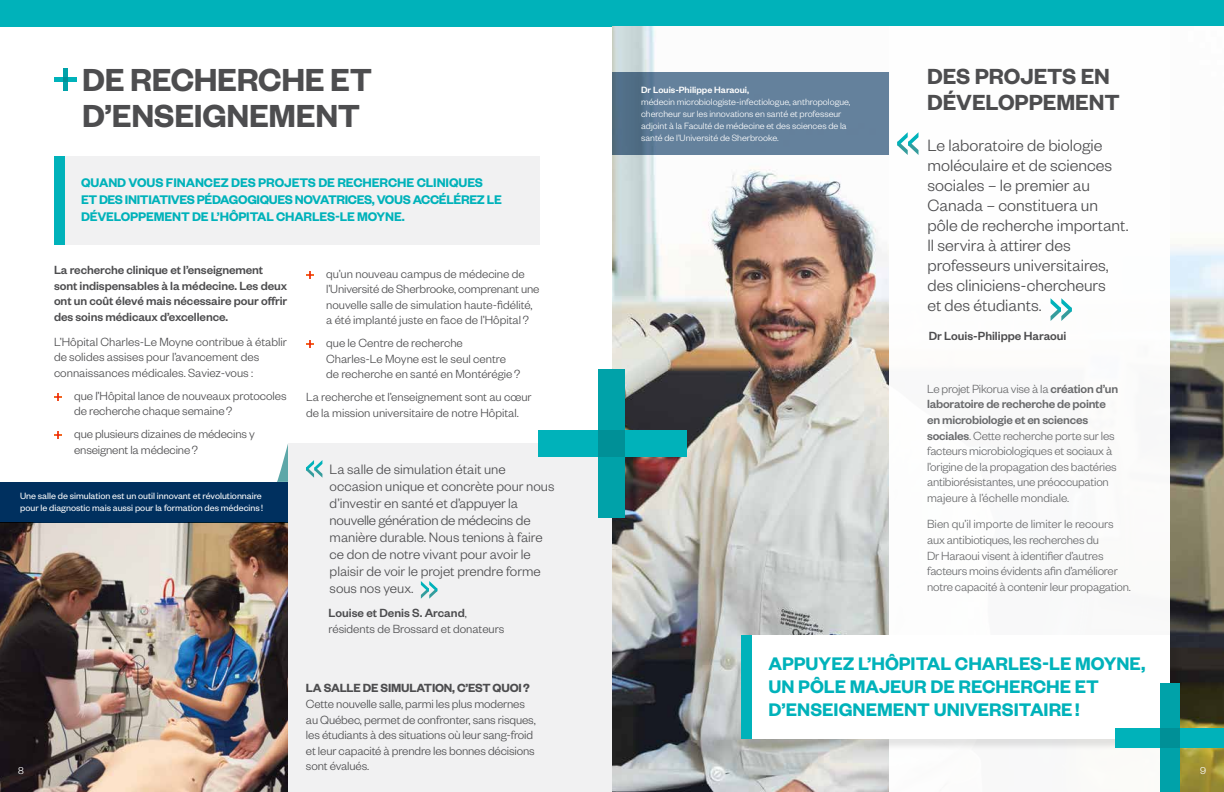
<style>
.page{position:relative;width:1224px;height:792px;background:#fff}
.page>*{position:absolute;margin:0;border:0;box-sizing:border-box;transform-origin:0 0}
.t1{font:600 35px/36px "Founders Grotesk";letter-spacing:-.01em;color:#4d4d4f}
.t2{font:600 24px/26px "Founders Grotesk";color:#4d4d4f}
.t3{font:600 20px/23px "Founders Grotesk";color:#00b2ba}
.t4{font:300 18px/20px "Founders Grotesk";color:#4d4d4f}
.t5{font:300 15px/17px "Founders Grotesk";color:#4d4d4f}
.t6{font:600 13.8px/17px "Founders Grotesk";letter-spacing:-.01em;color:#00b2ba}
.t7{font:300 13px/15.6px "Founders Grotesk";letter-spacing:-.005em;color:#4d4d4f}
.t8{font:300 13px/15.6px "Founders Grotesk";letter-spacing:-.015em;color:#696a6c}
.t9{font:500 13px/15.6px "Founders Grotesk";letter-spacing:-.005em;color:#4d4d4f}
.t10{font:600 13px "Founders Grotesk";letter-spacing:-.015em;color:#4d4d4f}
.t11{font:300 11px "Founders Grotesk";color:#fff}
.t12{font:300 10px/12px "Founders Grotesk";color:#fff}
.t13{font:10px/12px "Founders Grotesk";color:#fff}
.t14{font:500 10px "Founders Grotesk";color:#fff}
.s1{font-weight:500}
</style>
<div class="page">
<div style="left:0;top:0;width:1224px;height:26px;background:#00b2ba"></div>
<img style="left:0;top:522px;width:288px;height:270px">
<div style="left:0;top:482px;width:288px;height:40px;background:#00305f"></div>
<div style="left:288px;top:444px;width:324px;height:348px;background:#f1f1f2"></div>
<svg style="left:306px;top:460px;width:16px;height:18px"></svg>
<svg style="left:421px;top:581px;width:16px;height:18px"></svg>
<img style="left:612px;top:26px;width:612px;height:766px">
<svg style="left:612px;top:72px;width:277px;height:83px;background:#617e98"></svg>
<hr style="left:63px;top:68px;width:4px;height:23px;background:#00a2a9">
<hr style="left:54px;top:78px;width:23px;height:4px;background:#00b2ba">
<svg style="left:63px;top:78px;width:4px;height:4px"></svg>
<div style="left:599px;top:369px;width:26px;height:149px;background:#00a2a9"></div>
<div style="left:538px;top:431px;width:148px;height:26px;background:#00b2ba"></div>
<div style="left:599px;top:431px;width:26px;height:26px;background:#009097"></div>
<div style="left:889px;top:26px;width:281px;height:766px;background:#fff"></div>
<div style="left:743px;top:637px;width:440px;height:114px;background:#000;opacity:.1"></div>
<div style="left:742px;top:635px;width:428px;height:104px;background:#fff"></div>
<div style="left:742px;top:635px;width:10px;height:104px;background:#00b2ba"></div>
<div style="left:54px;top:156px;width:486px;height:88px;background:#f1f1f2"></div>
<div style="left:54px;top:156px;width:11px;height:88px;background:#00b2ba"></div>
<svg style="left:54px;top:393px;width:7px;height:7px"></svg>
<svg style="left:54px;top:431px;width:7px;height:8px"></svg>
<svg style="left:306px;top:271px;width:7px;height:7px"></svg>
<svg style="left:306px;top:341px;width:7px;height:7px"></svg>
<svg style="left:277px;top:444px;width:11px;height:38px"></svg>
<svg style="left:897px;top:132px;width:22px;height:23px"></svg>
<svg style="left:1051px;top:298px;width:21px;height:23px"></svg>
<div style="left:1160px;top:684px;width:19px;height:108px;background:#00a2a9"></div>
<div style="left:1116px;top:729px;width:108px;height:19px;background:#00b2ba"></div>
<div style="left:1160px;top:729px;width:19px;height:19px;background:#009097"></div>
<h1 class="t1" style="left:82px;top:60px;width:291px">DE RECHERCHE ET<br>D’ENSEIGNEMENT</h1>
<p class="t6" style="left:81px;top:174px;width:423px">QUAND VOUS FINANCEZ DES PROJETS DE RECHERCHE CLINIQUES<br>ET DES INITIATIVES PÉDAGOGIQUES NOVATRICES, VOUS ACCÉLÉREZ LE<br>DÉVELOPPEMENT DE L’HÔPITAL CHARLES-LE MOYNE.</p>
<p class="t9" style="left:54px;top:262px;width:235px">La recherche clinique et l’enseignement sont indispensables à la médecine. Les deux ont un coût élevé mais nécessaire pour offrir des soins médicaux d’excellence.</p>
<p class="t7" style="left:54px;top:333px;width:234px">L’Hôpital Charles-Le Moyne contribue à établir de solides assises pour l’avancement des connaissances médicales. Saviez-vous :</p>
<p class="t7" style="left:74px;top:387px;width:214px">que l’Hôpital lance de nouveaux protocoles de recherche chaque semaine?</p>
<p class="t7" style="left:74px;top:425px;width:182px">que plusieurs dizaines de médecins y enseignent la médecine?</p>
<p class="t13" style="left:20px;top:489px;width:244px">Une salle de simulation est un outil innovant et révolutionnaire pour le diagnostic mais aussi pour la formation des médecins !</p>
<p class="t7" style="left:326px;top:265px;width:215px">qu’un nouveau campus de médecine de l’Université de Sherbrooke, comprenant une nouvelle salle de simulation haute-fidélité, a été implanté juste en face de l’Hôpital ?</p>
<p class="t7" style="left:326px;top:335px;width:196px">que le Centre de recherche<br>Charles‑Le Moyne est le seul centre de recherche en santé en Montérégie ?</p>
<p class="t7" style="left:306px;top:389px;width:227px">La recherche et l’enseignement sont au cœur de la mission universitaire de notre Hôpital.</p>
<p class="t5" style="left:330px;top:460px;width:226px">La salle de simulation était une occasion unique et concrète pour nous d’investir en santé et d’appuyer la nouvelle génération de médecins de manière durable. Nous tenions à faire ce don de notre vivant pour avoir le plaisir de voir le projet prendre forme sous nos yeux.</p>
<p class="t7" style="left:328px;top:605px;width:177px"><span class="s1">Louise et Denis S. Arcand</span>, résidents de Brossard et donateurs</p>
<p class="t14" style="left:641px;top:83px;width:109px">Dr Louis-Philippe Haraoui,</p>
<p class="t12" style="left:641px;top:95px;width:211px">médecin microbiologiste-infectiologue, anthropologue, chercheur sur les innovations en santé et professeur adjoint à la Faculté de médecine et des sciences de la santé de l’Université de Sherbrooke.</p>
<h2 class="t2" style="left:927px;top:62px;width:194px">DES PROJETS EN<br>DÉVELOPPEMENT</h2>
<h3 class="t4" style="left:928px;top:134px;width:203px">Le laboratoire de biologie moléculaire et de sciences sociales – le premier au<br>Canada – constituera un pôle de recherche important.<br>Il servira à attirer des professeurs universitaires, des cliniciens-chercheurs<br>et des étudiants.</h3>
<p class="t9" style="left:929px;top:327px;width:139px">Dr Louis-Philippe Haraoui</p>
<p class="t8" style="left:927px;top:380px;width:193px">Le projet Pikorua vise à la <span class="s1">création d’un laboratoire de recherche de pointe en microbiologie et en sciences sociales</span>. Cette recherche porte sur les facteurs microbiologiques et sociaux à l’origine de la propagation des bactéries antibiorésistantes, une préoccupation majeure à l’échelle mondiale.</p>
<p class="t8" style="left:927px;top:516px;width:205px">Bien qu’il importe de limiter le recours aux antibiotiques, les recherches du<br>Dr Haraoui visent à identifier d’autres facteurs moins évidents afin d’améliorer notre capacité à contenir leur propagation.</p>
<h3 class="t3" style="left:769px;top:651px;width:378px">APPUYEZ L’HÔPITAL CHARLES-LE MOYNE,<br>UN PÔLE MAJEUR DE RECHERCHE ET<br>D’ENSEIGNEMENT UNIVERSITAIRE!</h3>
<p class="t10" style="left:306px;top:680px;width:225px">LA SALLE DE SIMULATION, C’EST QUOI?</p>
<p class="t7" style="left:306px;top:695px;width:231px">Cette nouvelle salle, parmi les plus modernes au Québec, permet de confronter, sans risques, les étudiants à des situations où leur sang-froid et leur capacité à prendre les bonnes décisions sont évalués.</p>
<p class="t11" style="left:18px;top:764px;width:7px">8</p>
<p class="t11" style="left:1200px;top:764px;width:7px">9</p>
</div>
